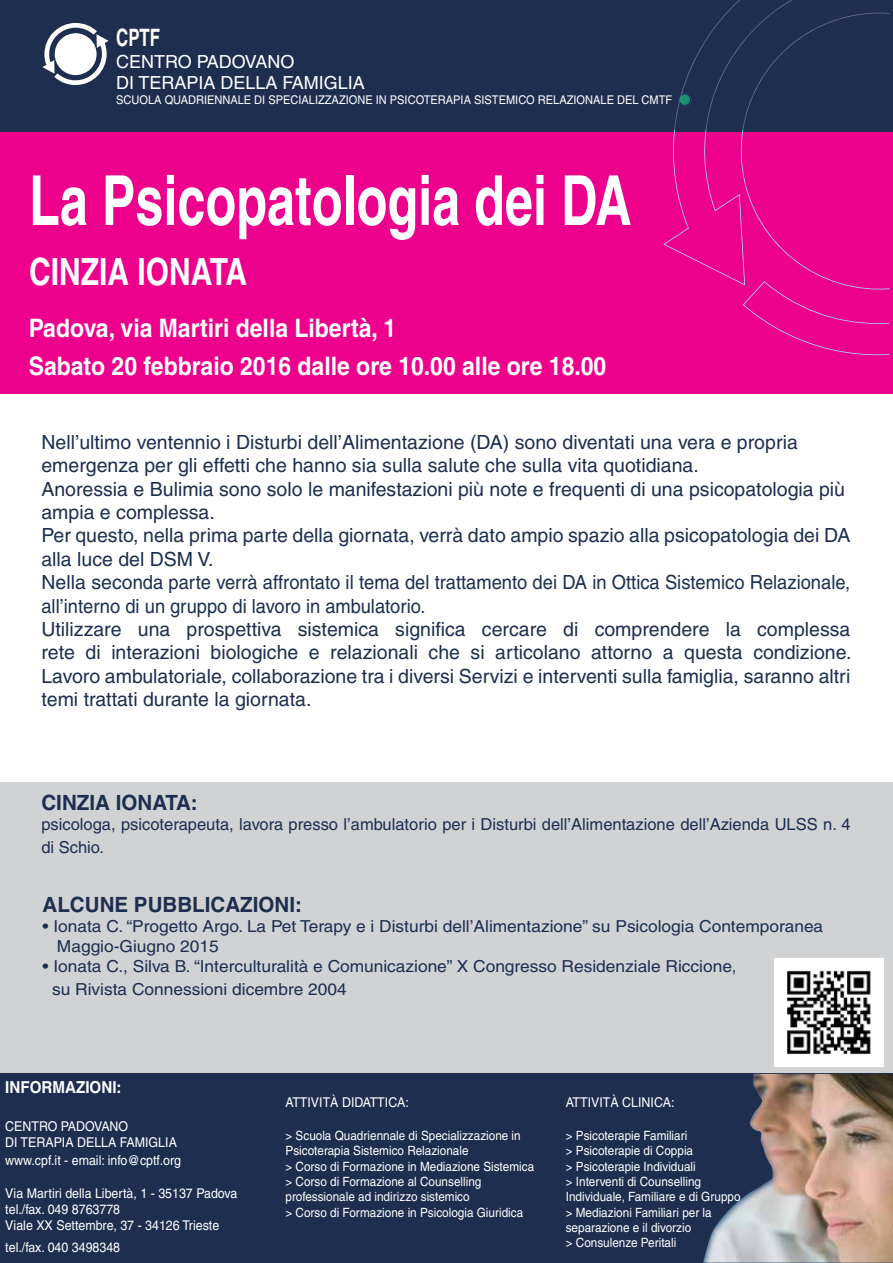
<style>
.page{position:relative;width:893px;height:1263px;background:#fff}
.page>*{position:absolute;margin:0;border:0;box-sizing:border-box;transform-origin:0 0}
.t1{font:700 69px "Helvetica";color:#fff;scale:.73 1}
.t2{font:700 37.5px "Helvetica";color:#fff;scale:.8 1}
.t3{font:700 25.5px "Helvetica";color:#fff;scale:.9 1}
.t4{font:700 24px "Helvetica";color:#fff;scale:.7 1}
.t5{font:700 21px "Helvetica";color:#1d2e4f}
.t6{font:19.5px/23.4px "Helvetica";color:#1d2e4f}
.t7{font:18px/21.6px "Helvetica";color:#fff}
.t8{font:16.5px/19.8px "Helvetica";color:#1d2e4f;scale:1.05 1}
.t9{font:16.5px/23.4px "Helvetica";color:#1d2e4f}
.t10{font:700 16.5px "Helvetica";color:#fff;scale:.92 1}
.t11{font:13.5px/16.2px "Helvetica";color:#fff;scale:.92 1}
.t12{font:12.75px/15.3px "Helvetica";color:#fff;scale:.92 1}
.t13{font:12px "Helvetica";color:#fff;scale:.92 1}
.t14{font:italic 1.5px "Rockwell";color:#000}
</style>
<div class="page">
<div style="left:0;top:125px;width:893px;height:268px;background:#ec008c"></div>
<div style="left:0;top:0;width:893px;height:132px;background:#1d2e4f"></div>
<svg style="left:43px;top:23px;width:66px;height:62px"></svg>
<svg style="left:663px;top:0;width:226px;height:355px"></svg>
<div style="left:0;top:1066px;width:893px;height:197px;background:#1d2e4f"></div>
<img style="left:703px;top:1074px;width:190px;height:189px">
<div style="left:0;top:782px;width:893px;height:291px;background:#d1d2d4"></div>
<img style="left:775px;top:958px;width:108px;height:108px">
<p class="t4" style="left:116px;top:23px;width:64px">CPTF</p>
<p class="t7" style="left:116px;top:51px;width:250px">CENTRO PADOVANO<br>DI TERAPIA DELLA FAMIGLIA</p>
<p class="t13" style="left:116px;top:93px;width:606px">SCUOLA QUADRIENNALE DI SPECIALIZZAZIONE IN PSICOTERAPIA SISTEMICO RELAZIONALE DEL CMTF</p>
<p class="t14" style="left:690px;top:93px;width:3px">©</p>
<h1 class="t1" style="left:29px;top:159px;width:827px">La Psicopatologia dei DA</h1>
<h2 class="t2" style="left:29px;top:249px;width:274px">CINZIA IONATA</h2>
<h3 class="t3" style="left:29px;top:312px;width:410px">Padova, via Martiri della Libertà, 1</h3>
<h3 class="t3" style="left:29px;top:350px;width:643px">Sabato 20 febbraio 2016 dalle ore 10.00 alle ore 18.00</h3>
<p class="t6" style="left:41px;top:430px;width:812px">Nell’ultimo ventennio i Disturbi dell’Alimentazione (DA) sono diventati una vera e propria emergenza per gli effetti che hanno sia sulla salute che sulla vita quotidiana.<br>Anoressia e Bulimia sono solo le manifestazioni più note e frequenti di una psicopatologia più ampia e complessa.<br>Per questo, nella prima parte della giornata, verrà dato ampio spazio alla psicopatologia dei DA alla luce del DSM V.<br>Nella seconda parte verrà affrontato il tema del trattamento dei DA in Ottica Sistemico Relazionale, all’interno di un gruppo di lavoro in ambulatorio.<br>Utilizzare una prospettiva sistemica significa cercare di comprendere la complessa rete di interazioni biologiche e relazionali che si articolano attorno a questa condizione.<br>Lavoro ambulatoriale, collaborazione tra i diversi Servizi e interventi sulla famiglia, saranno altri temi trattati durante la giornata.</p>
<p class="t5" style="left:41px;top:790px;width:158px">CINZIA IONATA:</p>
<p class="t9" style="left:41px;top:812px;width:810px">psicologa, psicoterapeuta, lavora presso l’ambulatorio per i Disturbi dell’Alimentazione dell’Azienda ULSS n. 4 di Schio.</p>
<p class="t5" style="left:43px;top:892px;width:261px">ALCUNE PUBBLICAZIONI:</p>
<p class="t8" style="left:57px;top:916px;width:731px;text-indent:-14px">• Ionata C. “Progetto Argo. La Pet Terapy e i Disturbi dell’Alimentazione” su Psicologia Contemporanea<br>Maggio-Giugno 2015</p>
<p class="t8" style="left:52px;top:954px;width:653px;line-height:23.4px;text-indent:-10px">• Ionata C., Silva B. “Interculturalità e Comunicazione” X Congresso Residenziale Riccione, su Rivista Connessioni dicembre 2004</p>
<p class="t10" style="left:5px;top:1077px;width:128px">INFORMAZIONI:</p>
<p class="t11" style="left:5px;top:1118px;width:188px">CENTRO PADOVANO<br>DI TERAPIA DELLA FAMIGLIA</p>
<p class="t11" style="left:5px;top:1152px;width:193px">www.cpf.it - email: info@cptf.org</p>
<p class="t11" style="left:5px;top:1185px;width:254px">Via Martiri della Libertà, 1 - 35137 Padova tel./fax. 049 8763778<br>Viale XX Settembre, 37 - 34126 Trieste</p>
<p class="t11" style="left:5px;top:1239px;width:126px">tel./fax. 040 3498348</p>
<p class="t11" style="left:286px;top:1094px;width:136px">ATTIVITà DIDATTICA:</p>
<p class="t12" style="left:286px;top:1128px;width:272px">&gt; Scuola Quadriennale di Specializzazione in Psicoterapia Sistemico Relazionale<br>&gt; Corso di Formazione in Mediazione Sistemica &gt; Corso di Formazione al Counselling professionale ad indirizzo sistemico<br>&gt; Corso di Formazione in Psicologia Giuridica</p>
<p class="t11" style="left:566px;top:1094px;width:120px">ATTIVITà CLINICA:</p>
<p class="t12" style="left:566px;top:1128px;width:191px">&gt; Psicoterapie Familiari<br>&gt; Psicoterapie di Coppia<br>&gt; Psicoterapie Individuali<br>&gt; Interventi di Counselling<br>Individuale, Familiare e di Gruppo &gt; Mediazioni Familiari per la separazione e il divorzio<br>&gt; Consulenze Peritali</p>
</div>
